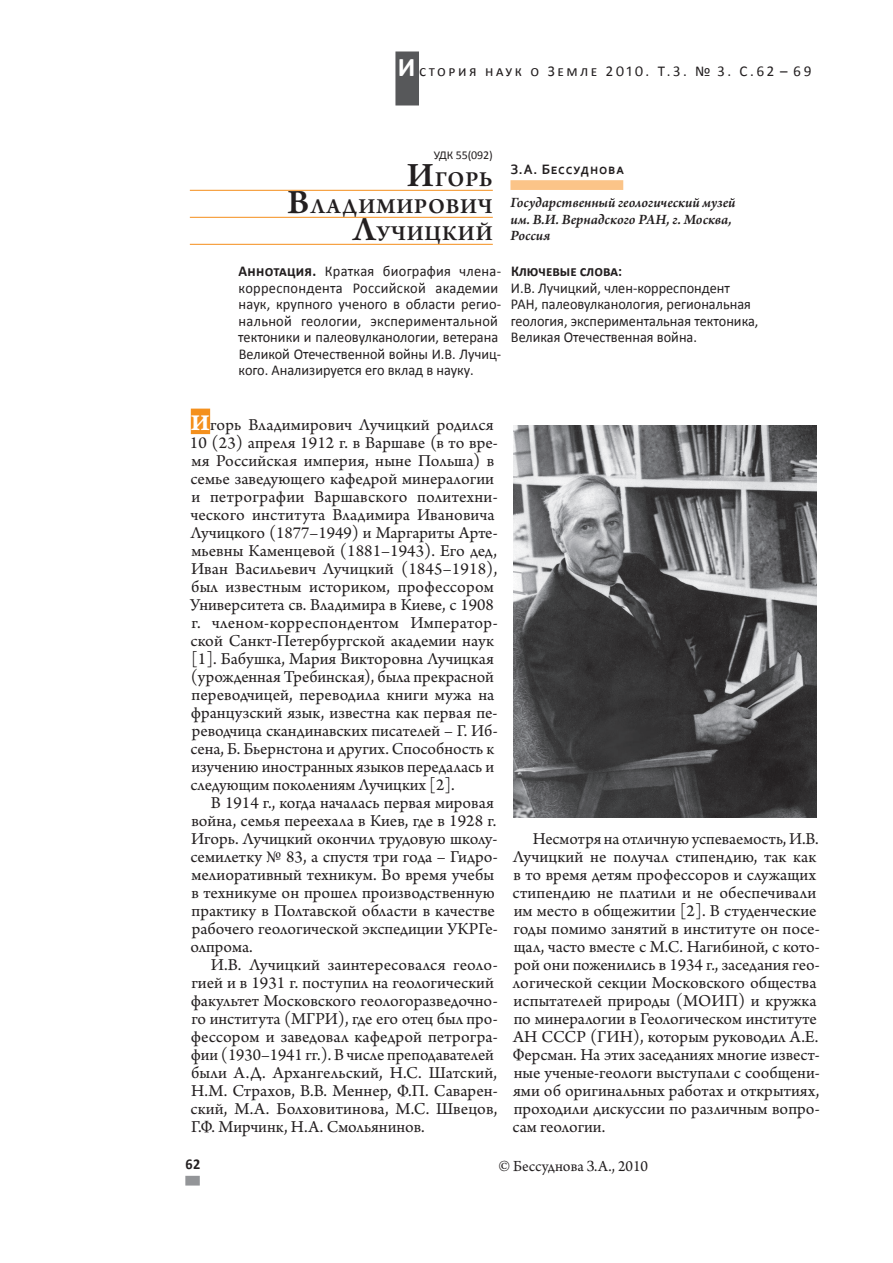
<style>
.page{position:relative;width:893px;height:1263px;background:#fff}
.page>*{position:absolute;margin:0;border:0;box-sizing:border-box;transform-origin:0 0}
.t1{font:600 22.5px/27px "Arno Pro";letter-spacing:.045em;color:#231f20;text-align:right}
.t2{font:17.55px/18px "Arno Pro";color:#231f20}
.t3{font:16.35px "Arno Pro";color:#231f20}
.t4{font:15px/16.5px "Calibri";color:#231f20;scale:.96 1}
.t5{font:15px/16.5px "Calibri";color:#231f20;scale:.95 1}
.t6{font:italic 600 15px/16.5px "Arno Pro";letter-spacing:-.005em;color:#231f20}
.t7{font:15px "Calibri";letter-spacing:.17em;color:#231f20}
.t8{font:700 15px "Calibri";color:#231f20;scale:.95 1}
.t9{font:700 14.25px "Corbel";letter-spacing:.055em;color:#231f20;scale:.95 1}
.t10{font:12px "Calibri";color:#231f20}
.s1{font-weight:700;font-size:27px;color:#fff}
.s2{font-size:36px}
.s3{font-weight:700}
.s4{font-family:"Arno Pro Bold Caption";font-size:24px;color:#fff}
</style>
<div class="page">
<div style="left:185px;top:1176px;width:15px;height:9px;background:#939598"></div>
<div style="left:510px;top:180px;width:113px;height:10px;background:#fbc488"></div>
<div style="left:395px;top:51px;width:24px;height:54px;background:#57585a"></div>
<div style="left:191px;top:409px;width:19px;height:25px;background:#f4901d"></div>
<img style="left:513px;top:425px;width:303px;height:393px">
<hr style="left:190px;top:190px;width:303px;height:1px;background:#f69a33">
<hr style="left:190px;top:217px;width:303px;height:1px;background:#f69a33">
<hr style="left:190px;top:244px;width:303px;height:1px;background:#f69a33">
<p class="t7" style="left:398px;top:61px;width:415px"><span class="s1">И</span>стория наук о Земле 2010. Т.3. № 3. C.62 – 69</p>
<p class="t10" style="left:434px;top:147px;width:60px">УДК 55(092)</p>
<p class="t1" style="left:288px;top:166px;width:207px"><span class="s2">И</span>горь<br><span class="s2">В</span>ладимирович<br><span class="s2">Л</span>учицкий</p>
<p class="t9" style="left:510px;top:160px;width:121px">З.А. Бессуднова</p>
<p class="t6" style="left:510px;top:195px;width:227px">Государственный геологический музей им. В.И. Вернадского РАН, г. Москва,<br>Россия</p>
<p class="t4" style="left:238px;top:262px;width:275px"><span class="s3">Аннотация.</span> Краткая биография члена&shy;корреспондента Российской академии наук, крупного ученого в области регио&shy;нальной геологии, экспериментальной тектоники и палеовулканологии, ветерана Великой Отечественной войны И.В. Лучиц&shy;кого. Анализируется его вклад в науку.</p>
<p class="t8" style="left:511px;top:262px;width:118px">Ключевые слова:</p>
<p class="t5" style="left:511px;top:279px;width:262px">И.В. Лучицкий, член-корреспондент РАН, палеовулканология, региональная геология, экспериментальная тектоника, Великая Отечественная война.</p>
<p class="t2" style="left:190px;top:417px;width:310px"><span class="s4">И</span>горь Владимирович Лучицкий родился 10 (23) апреля 1912 г. в Варшаве (в то вре&shy;мя Российская империя, ныне Польша) в семье заведующего кафедрой минералогии и петрографии Варшавского политехни&shy;ческого института Владимира Ивановича Лучицкого (1877–1949) и Маргариты Арте&shy;мьевны Каменцевой (1881–1943). Его дед, Иван Васильевич Лучицкий (1845–1918), был известным историком, профессором Университета св. Владимира в Киеве, с 1908 г. членом-корреспондентом Император&shy;ской Санкт-Петербургской академии наук [1]. Бабушка, Мария Викторовна Лучицкая (урожденная Требинская), была прекрасной переводчицей, переводила книги мужа на французский язык, известна как первая пе&shy;реводчица скандинавских писателей – Г. Иб&shy;сена, Б. Бьернстона и других. Способность к изучению иностранных языков передалась и следующим поколениям Лучицких [2].</p>
<p class="t2" style="left:190px;top:795px;width:309px;text-indent:20px">В 1914 г., когда началась первая мировая война, семья переехала в Киев, где в 1928 г.<br>Игорь. Лучицкий окончил трудовую школу&shy;семилетку № 83, а спустя три года – Гидро&shy;мелиоративный техникум. Во время учебы в техникуме он прошел производственную практику в Полтавской области в качестве рабочего геологической экспедиции УКРГе&shy;олпрома.</p>
<p class="t2" style="left:190px;top:957px;width:309px;text-indent:20px">И.В. Лучицкий заинтересовался геоло&shy;гией и в 1931 г. поступил на геологический факультет Московского геологоразведочно&shy;го института (МГРИ), где его отец был про&shy;фессором и заведовал кафедрой петрогра&shy;фии (1930–1941 гг.). В числе преподавателей были А.Д. Архангельский, Н.С. Шатский, Н.М. Страхов, В.В. Меннер, Ф.П. Саварен&shy;ский, М.А. Болховитинова, М.С. Швецов, Г.Ф. Мирчинк, Н.А. Смольянинов.</p>
<p class="t2" style="left:512px;top:831px;width:309px;text-indent:20px">Несмотря на отличную успеваемость, И.В.<br>Лучицкий не получал стипендию, так как в то время детям профессоров и служащих стипендию не платили и не обеспечивали им место в общежитии [2]. В студенческие годы помимо занятий в институте он посе&shy;щал, часто вместе с М.С. Нагибиной, с кото&shy;рой они поженились в 1934 г., заседания гео&shy;логической секции Московского общества испытателей природы (МОИП) и кружка по минералогии в Геологическом институте АН СССР (ГИН), которым руководил А.Е.<br>Ферсман. На этих заседаниях многие извест&shy;ные ученые-геологи выступали с сообщени&shy;ями об оригинальных работах и открытиях, проходили дискуссии по различным вопро&shy;сам геологии.</p>
<p class="t8" style="left:185px;top:1155px;width:17px">62</p>
<p class="t3" style="left:498px;top:1157px;width:151px">© Бессуднова З.А., 2010</p>
</div>
